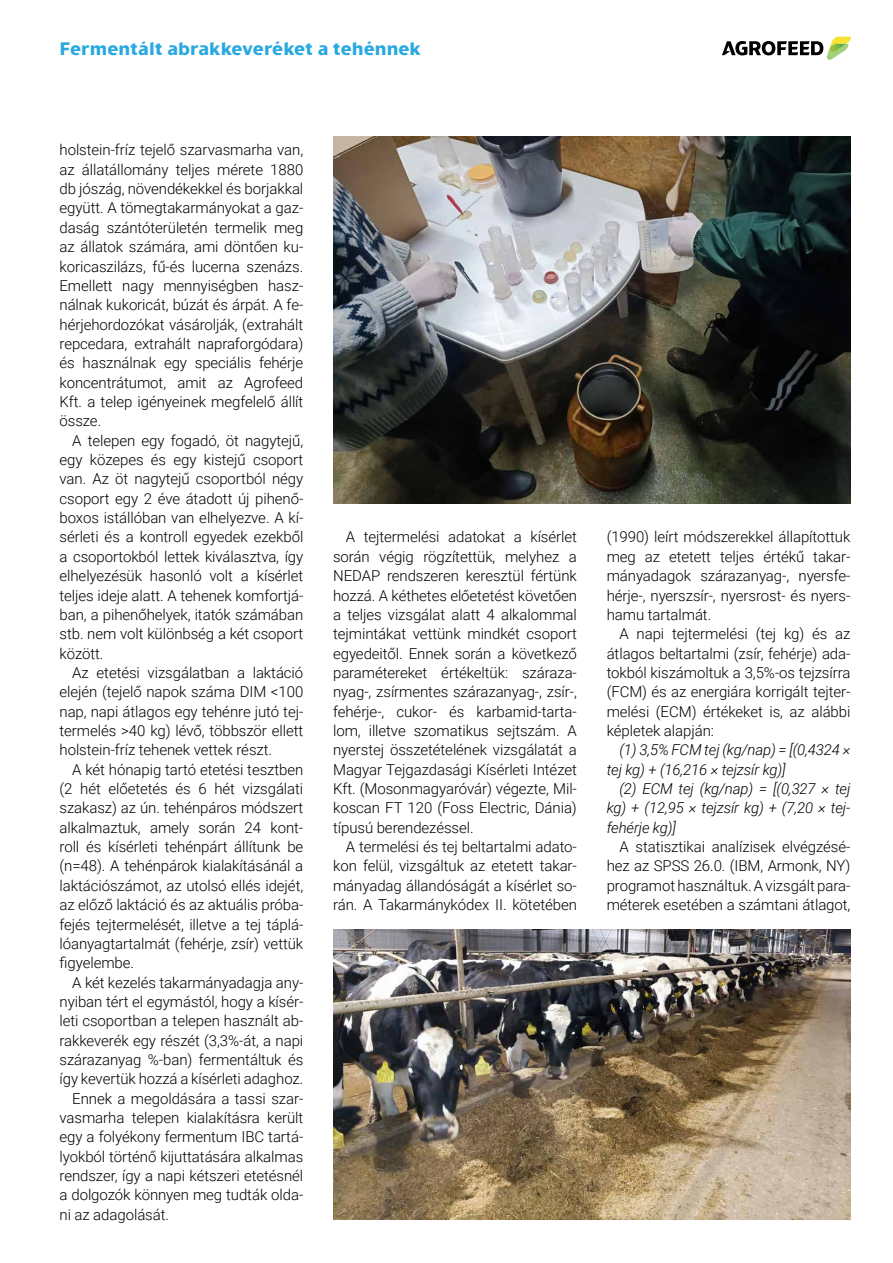
<style>
.page{position:relative;width:893px;height:1263px;background:#fff}
.page>*{position:absolute;margin:0;border:0;box-sizing:border-box;transform-origin:0 0}
.t1{font:800 18px "Evander";color:#2aa9e0}
.t2{font:300 15px/19.4px "Roboto";letter-spacing:-.005em;color:#000;text-align:justify}
.t3{font:italic 300 15px/19.4px "Roboto";letter-spacing:-.01em;color:#000}
</style>
<div class="page">
<svg style="left:722px;top:37px;width:129px;height:23px"></svg>
<img style="left:333px;top:136px;width:517px;height:368px">
<img style="left:333px;top:929px;width:517px;height:291px">
<p class="t1" style="left:60px;top:38px;width:363px">Fermentált abrakkeveréket a tehénnek</p>
<p class="t2" style="left:60px;top:140px;width:245px">holstein-fríz tejelő szarvasmarha van, az állatállomány teljes mérete 1880 db jószág, növendékekkel és borjakkal együtt. A tömegtakarmányokat a gaz&shy;daság szántóterületén termelik meg az állatok számára, ami döntően ku&shy;koricaszilázs, fű-és lucerna szenázs.<br>Emellett nagy mennyiségben hasz&shy;nálnak kukoricát, búzát és árpát. A fe&shy;hérjehordozókat vásárolják, (extrahált repcedara, extrahált napraforgódara) és használnak egy speciális fehérje koncentrátumot, amit az Agrofeed Kft. a telep igényeinek megfelelő állít össze.</p>
<p class="t2" style="left:60px;top:430px;width:245px;text-indent:13px">A telepen egy fogadó, öt nagytejű, egy közepes és egy kistejű csoport van. Az öt nagytejű csoportból négy csoport egy 2 éve átadott új pihenő&shy;boxos istállóban van elhelyezve. A kí&shy;sérleti és a kontroll egyedek ezekből a csoportokból lettek kiválasztva, így elhelyezésük hasonló volt a kísérlet teljes ideje alatt. A tehenek komfortjá&shy;ban, a pihenőhelyek, itatók számában stb. nem volt különbség a két csoport között.</p>
<p class="t2" style="left:60px;top:662px;width:245px;text-indent:13px">Az etetési vizsgálatban a laktáció elején (tejelő napok száma DIM &lt;100 nap, napi átlagos egy tehénre jutó tej&shy;termelés &gt;40 kg) lévő, többször ellett holstein-fríz tehenek vettek részt.</p>
<p class="t2" style="left:60px;top:759px;width:245px;text-indent:13px">A két hónapig tartó etetési tesztben (2 hét előetetés és 6 hét vizsgálati szakasz) az ún. tehénpáros módszert alkalmaztuk, amely során 24 kont&shy;roll és kísérleti tehénpárt állítunk be (n=48). A tehénpárok kialakításánál a laktációszámot, az utolsó ellés idejét, az előző laktáció és az aktuális próba&shy;fejés tejtermelését, illetve a tej táplá&shy;lóanyagtartalmát (fehérje, zsír) vettük figyelembe.</p>
<p class="t2" style="left:72px;top:972px;width:233px">A két kezelés takarmányadagja an -</p>
<p class="t2" style="left:60px;top:991px;width:245px">nyiban tért el egymástól, hogy a kísér-</p>
<p class="t2" style="left:60px;top:1011px;width:245px">leti csoportban a telepen használt ab-</p>
<p class="t2" style="left:60px;top:1030px;width:245px">rakkeverék egy részét (3,3%-át, a napi</p>
<p class="t2" style="left:60px;top:1049px;width:245px">szárazanyag %-ban) fermentáltuk és</p>
<p class="t2" style="left:60px;top:1069px;width:245px">így kevertük hozzá a kísérleti adaghoz.</p>
<p class="t2" style="left:72px;top:1088px;width:233px">Ennek a megoldására a tassi szar-</p>
<p class="t2" style="left:60px;top:1107px;width:245px">vasmarha telepen kialakításra került</p>
<p class="t2" style="left:60px;top:1127px;width:245px">egy a folyékony fermentum IBC tartá-</p>
<p class="t2" style="left:60px;top:1146px;width:245px">lyokból történő kijuttatására alkalmas</p>
<p class="t2" style="left:60px;top:1165px;width:245px">rendszer, így a napi kétszeri etetésnél</p>
<p class="t2" style="left:60px;top:1185px;width:245px">a dolgozók könnyen meg tudták olda-</p>
<p class="t2" style="left:60px;top:1204px;width:111px">ni az adagolását.</p>
<p class="t2" style="left:333px;top:527px;width:245px;text-indent:13px">A tejtermelési adatokat a kísérlet során végig rögzítettük, melyhez a NEDAP rendszeren keresztül fértünk hozzá. A kéthetes előetetést követően a teljes vizsgálat alatt 4 alkalommal tejmintákat vettünk mindkét csoport egyedeitől. Ennek során a következő paramétereket értékeltük: száraza&shy;nyag-, zsírmentes szárazanyag-, zsír-, fehérje-, cukor- és karbamid-tarta&shy;lom, illetve szomatikus sejtszám. A nyerstej összetételének vizsgálatát a Magyar Tejgazdasági Kísérleti Intézet Kft. (Mosonmagyaróvár) végezte, Mil&shy;koscan FT 120 (Foss Electric, Dánia) típusú berendezéssel.</p>
<p class="t2" style="left:333px;top:836px;width:245px;text-indent:13px">A termelési és tej beltartalmi adato&shy;kon felül, vizsgáltuk az etetett takar&shy;mányadag állandóságát a kísérlet so&shy;rán. A Takarmánykódex II. kötetében</p>
<p class="t2" style="left:607px;top:527px;width:245px">(1990) leírt módszerekkel állapítottuk meg az etetett teljes értékű takar&shy;mányadagok szárazanyag-, nyersfe&shy;hérje-, nyerszsír-, nyersrost- és nyers&shy;hamu tartalmát.</p>
<p class="t2" style="left:607px;top:624px;width:245px;text-indent:13px">A napi tejtermelési (tej kg) és az átlagos beltartalmi (zsír, fehérje) ada&shy;tokból kiszámoltuk a 3,5%-os tejzsírra (FCM) és az energiára korrigált tejter&shy;melési (ECM) értékeket is, az alábbi képletek alapján:</p>
<p class="t3" style="left:607px;top:740px;width:245px;text-indent:13px">(1) 3,5% FCM tej (kg/nap) = [(0,4324 × tej kg) + (16,216 × tejzsír kg)]</p>
<p class="t3" style="left:607px;top:778px;width:245px;text-align:justify;text-indent:13px">(2) ECM tej (kg/nap) = [(0,327 × tej kg) + (12,95 × tejzsír kg) + (7,20 × tej&shy;fehérje kg)]</p>
<p class="t2" style="left:607px;top:836px;width:245px;text-indent:13px">A statisztikai analízisek elvégzésé&shy;hez az SPSS 26.0. (IBM, Armonk, NY) programot használtuk. A vizsgált para&shy;méterek esetében a számtani átlagot,</p>
</div>
